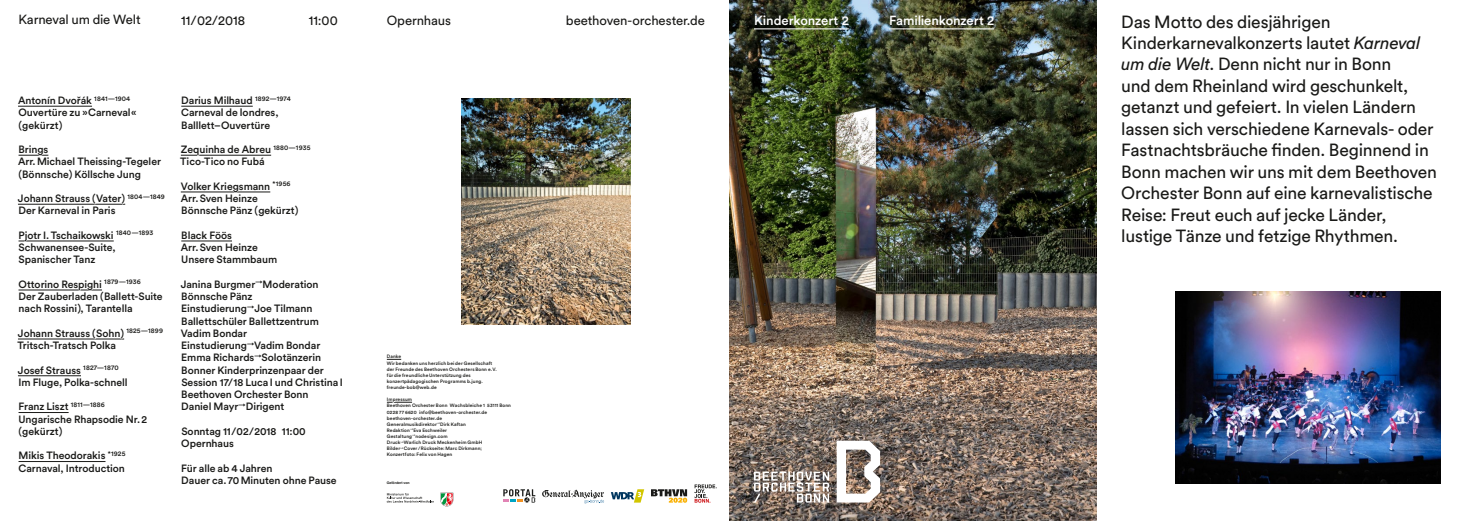
<style>
.page{position:relative;width:1459px;height:521px;background:#fff}
.page>*{position:absolute;margin:0;border:0;box-sizing:border-box;transform-origin:0 0}
.t1{font:17.5px/21.4px "Circular Pro";letter-spacing:-.01em;color:#1a1a18}
.t2{font:13.12px "Circular Pro";letter-spacing:-.01em;color:#1a1a18}
.t3{font:500 13.12px "Circular Pro";letter-spacing:-.01em;color:#fff}
.t4{font:500 10.5px/12.2px "Circular Pro";letter-spacing:-.005em;color:#1a1a18}
.t5{font:500 4.81px/6.1px "Circular Pro";letter-spacing:.02em;color:#1a1a18}
.t6{font:700 3.5px "Helvetica";color:#1a1a18}
.s1{font-style:italic}
</style>
<div class="page">
<img style="left:729px;top:0;width:367px;height:521px">
<img style="left:1175px;top:291px;width:265px;height:193px">
<img style="left:462px;top:98px;width:168px;height:227px">
<svg style="left:387px;top:359px;width:14px;height:1px"></svg>
<svg style="left:387px;top:401px;width:25px;height:2px"></svg>
<hr style="left:181px;top:106px;width:72px;height:1px;background:#1a1a18">
<hr style="left:181px;top:241px;width:51px;height:1px;background:#1a1a18">
<svg style="left:180px;top:154px;width:92px;height:2px"></svg>
<svg style="left:180px;top:191px;width:91px;height:2px"></svg>
<hr style="left:18px;top:106px;width:74px;height:1px;background:#1a1a18">
<hr style="left:18px;top:375px;width:63px;height:1px;background:#1a1a18">
<hr style="left:19px;top:412px;width:50px;height:1px;background:#1a1a18">
<hr style="left:19px;top:461px;width:86px;height:1px;background:#1a1a18">
<svg style="left:19px;top:154px;width:29px;height:2px"></svg>
<svg style="left:18px;top:203px;width:108px;height:2px"></svg>
<svg style="left:18px;top:240px;width:96px;height:2px"></svg>
<svg style="left:18px;top:289px;width:84px;height:2px"></svg>
<svg style="left:18px;top:338px;width:107px;height:2px"></svg>
<hr style="left:754px;top:28px;width:94px;height:1px;background:#fff">
<hr style="left:889px;top:28px;width:105px;height:1px;background:#fff">
<svg style="left:836px;top:441px;width:44px;height:61px"></svg>
<svg style="left:754px;top:471px;width:75px;height:31px"></svg>
<svg style="left:694px;top:484px;width:22px;height:19px"></svg>
<svg style="left:611px;top:489px;width:33px;height:13px"></svg>
<svg style="left:542px;top:489px;width:62px;height:14px"></svg>
<svg style="left:651px;top:489px;width:36px;height:14px"></svg>
<svg style="left:503px;top:489px;width:32px;height:13px"></svg>
<svg style="left:387px;top:493px;width:47px;height:9px"></svg>
<svg style="left:440px;top:493px;width:13px;height:13px"></svg>
<p class="t2" style="left:18px;top:10px;width:124px">Karneval um die Welt</p>
<p class="t2" style="left:181px;top:11px;width:66px">11/02/2018</p>
<p class="t2" style="left:309px;top:11px;width:30px">11:00</p>
<p class="t2" style="left:387px;top:11px;width:66px">Opernhaus</p>
<p class="t2" style="left:566px;top:11px;width:140px">beethoven-orchester.de</p>
<p class="t4" style="left:18px;top:94px;width:120px">Antonín Dvořák <sup>1841—1904<br></sup>Ouvertüre zu »Carneval« (gekürzt)</p>
<p class="t4" style="left:18px;top:143px;width:144px">Brings<br>Arr.Michael Theissing-Tegeler (Bönnsche) Köllsche Jung</p>
<p class="t4" style="left:18px;top:192px;width:148px">Johann Strauss (Vater) <sup>1804—1849<br></sup>Der Karneval in Paris</p>
<p class="t4" style="left:19px;top:229px;width:136px">Pjotr I.Tschaikowski <sup>1840—1893<br></sup>Schwanensee-Suite,<br>Spanischer Tanz</p>
<p class="t4" style="left:19px;top:278px;width:146px">Ottorino Respighi <sup>1879—1936<br></sup>Der Zauberladen (Ballett-Suite nach Rossini), Tarantella</p>
<p class="t4" style="left:17px;top:327px;width:147px">Johann Strauss (Sohn) <sup>1825—1899<br></sup>Tritsch-Tratsch Polka</p>
<p class="t4" style="left:18px;top:363px;width:111px">Josef Strauss <sup>1827—1870<br></sup>Im Fluge, Polka-schnell</p>
<p class="t4" style="left:18px;top:400px;width:130px">Franz Liszt <sup>1811—1886<br></sup>Ungarische Rhapsodie Nr.2 (gekürzt)</p>
<p class="t4" style="left:19px;top:449px;width:108px">Mikis Theodorakis <sup>*1925<br></sup>Carnaval, Introduction</p>
<p class="t4" style="left:181px;top:94px;width:111px">Darius Milhaud <sup>1892—1974<br></sup>Carneval de londres,<br>Balllett–Ouvertüre</p>
<p class="t4" style="left:180px;top:143px;width:132px">Zequinha de Abreu <sup>1880—1935<br></sup>Tico-Tico no Fubá</p>
<p class="t4" style="left:181px;top:180px;width:119px">Volker Kriegsmann <sup>*1956<br></sup>Arr.Sven Heinze<br>Bönnsche Pänz (gekürzt)</p>
<p class="t4" style="left:181px;top:229px;width:98px">Black Föös<br>Arr.Sven Heinze<br>Unsere Stammbaum</p>
<p class="t4" style="left:181px;top:278px;width:164px">Janina Burgmer<sup>→</sup>Moderation<br>Bönnsche Pänz<br>Einstudierung<sup>→</sup>Joe Tilmann<br>Ballettschüler Ballettzentrum<br>Vadim Bondar<br>Einstudierung<sup>→</sup>Vadim Bondar<br>Emma Richards<sup>→</sup>Solotänzerin<br>Bonner Kinderprinzenpaar der<br>Session 17/18 LucaI und ChristinaI<br>Beethoven Orchester Bonn<br>Daniel Mayr<sup>→</sup>Dirigent</p>
<p class="t4" style="left:181px;top:425px;width:126px">Sonntag 11/02/2018 11:00<br>Opernhaus</p>
<p class="t4" style="left:181px;top:461px;width:157px">Für alle ab 4 Jahren<br>Dauer ca. 70Minuten ohne Pause</p>
<p class="t5" style="left:387px;top:353px;width:112px">Danke<br>Wir bedanken uns herzlich bei der Gesellschaft der Freunde des Beethoven Orchesters Bonn e.V. für die freundliche Unterstützung des konzertpädagogischen Programms b.jung. freunde-bob@web.de</p>
<p class="t5" style="left:387px;top:396px;width:126px">Impressum<br>Beethoven Orchester Bonn Wachsbleiche 1 53111 Bonn 0228 77 6620 info@beethoven-orchester.de beethoven-orchester.de<br>Generalmusikdirektor<sup>→</sup>Dirk Kaftan<br>Redaktion<sup>→</sup>Eva Eschweiler<br>Gestaltung<sup>→</sup>nodesign.com<br>Druck<sup>→</sup>Warlich Druck Meckenheim GmbH Bilder<sup>→</sup>Cover/Rückseite: Marc Dirkmann; Konzertfoto: Felix von Hagen</p>
<p class="t6" style="left:387px;top:479px;width:24px">Gefördert von</p>
<p class="t3" style="left:754px;top:11px;width:96px">Kinderkonzert 2</p>
<p class="t3" style="left:889px;top:11px;width:106px">Familienkonzert 2</p>
<p class="t1" style="left:1121px;top:10px;width:317px">Das Motto des diesjährigen Kinderkarnevalkonzerts lautet <span class="s1">Karneval um die Welt</span>. Denn nicht nur in Bonn<br>und dem Rheinland wird geschunkelt, getanzt und gefeiert. In vielen Ländern lassen sich verschiedene Karnevals- oder Fastnachtsbräuche finden. Beginnend in Bonn machen wir uns mit dem Beethoven Orchester Bonn auf eine karnevalistische Reise: Freut euch auf jecke Länder, lustige Tänze und fetzige Rhythmen.</p>
</div>
